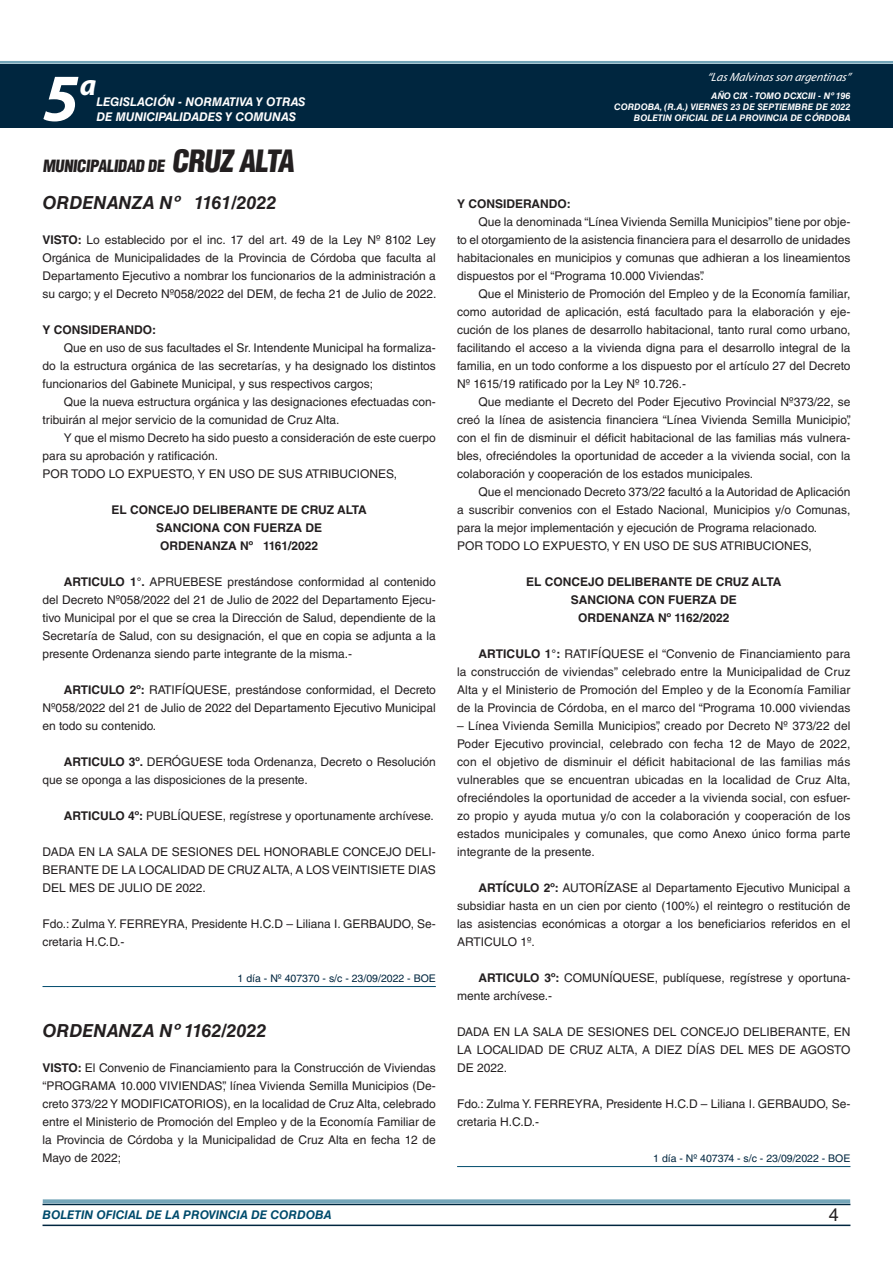
<style>
.page{position:relative;width:893px;height:1263px;background:#fff}
.page>*{position:absolute;margin:0;border:0;box-sizing:border-box;transform-origin:0 0}
.t1{font:italic 700 67.5px "Myriad Pro";color:#fff}
.t2{font:italic 700 30px "Myriad Pro";color:#fff}
.NOMBRE_DE_MINISTERIO{font:italic 700 18px "Helvetica LT Std";color:#231f20}
.t3{font:18px "Helvetica LT Std";color:#231f20}
.BASE{font:900 condensed 16.5px "Helvetica LT Std";color:#231f20}
.TEXTO_BASE{font:12px/18px "Helvetica LT Std";color:#231f20;text-align:justify}
.RESUELVE{font:700 12px "Helvetica LT Std";color:#231f20}
.t4{font:italic 700 12px "Helvetica LT Std";color:#fff}
.t5{font:italic 700 12px "Helvetica LT Std";color:#004b6c}
.TEXTO_BASE-2{font:700 12px "Helvetica LT Std";color:#231f20}
.t6{font:italic 12px "Myriad Pro";color:#fff}
.FECHA_DE_VENCIMIENTO{font:10.5px "Helvetica LT Std";color:#00263f}
.t7{font:italic 700 9px/10.8px "Helvetica LT Std";color:#fff;text-align:right}
.s1{font-size:30px}
.s2{font-weight:700}
</style>
<div class="page">
<div style="left:0;top:61px;width:893px;height:6px;background:#fff;opacity:.75"></div>
<div style="left:0;top:64px;width:893px;height:64px;background:#00263f"></div>
<hr style="left:43px;top:1224px;width:807px;height:2px;background:#00263f">
<div style="left:42px;top:1198px;width:809px;height:8px;background:#fff;opacity:.75"></div>
<hr style="left:43px;top:986px;width:393px;height:1px;background:#004b6c">
<hr style="left:457px;top:1166px;width:393px;height:1px;background:#004b6c">
<h1 class="t1" style="left:43px;top:54px;width:38px">5</h1>
<h2 class="t2" style="left:80px;top:66px;width:18px">a</h2>
<p class="t4" style="left:96px;top:95px;width:211px">LEGISLACIÓN - NORMATIVA Y OTRAS</p>
<p class="t4" style="left:96px;top:109px;width:201px">DE MUNICIPALIDADES Y COMUNAS</p>
<p class="BASE" style="left:43px;top:155px;width:258px">MUNICIPALIDAD DE <span class="s1">CRUZ ALTA</span></p>
<p class="NOMBRE_DE_MINISTERIO" style="left:43px;top:192px;width:235px">ORDENANZA Nº 1161/2022</p>
<p class="TEXTO_BASE" style="left:43px;top:231px;width:395px"><span class="s2">VISTO:</span> Lo establecido por el inc. 17 del art. 49 de la Ley Nº 8102 Ley Orgánica de Municipalidades de la Provincia de Córdoba que faculta al Departamento Ejecutivo a nombrar los funcionarios de la administración a su cargo; y el Decreto Nº058/2022 del DEM, de fecha 21 de Julio de 2022.</p>
<p class="TEXTO_BASE-2" style="left:43px;top:322px;width:115px">Y CONSIDERANDO:</p>
<p class="TEXTO_BASE" style="left:43px;top:339px;width:395px;text-indent:21px">Que en uso de sus facultades el Sr. Intendente Municipal ha formaliza&shy;do la estructura orgánica de las secretarías, y ha designado los distintos funcionarios del Gabinete Municipal, y sus respectivos cargos;</p>
<p class="TEXTO_BASE" style="left:43px;top:393px;width:395px;text-indent:21px">Que la nueva estructura orgánica y las designaciones efectuadas con&shy;tribuirán al mejor servicio de la comunidad de Cruz Alta.</p>
<p class="TEXTO_BASE" style="left:43px;top:429px;width:395px;text-indent:21px">Y que el mismo Decreto ha sido puesto a consideración de este cuerpo para su aprobación y ratificación.</p>
<p class="TEXTO_BASE" style="left:43px;top:465px;width:356px">POR TODO LO EXPUESTO, Y EN USO DE SUS ATRIBUCIONES,</p>
<p class="RESUELVE" style="left:112px;top:502px;width:257px">EL CONCEJO DELIBERANTE DE CRUZ ALTA</p>
<p class="RESUELVE" style="left:156px;top:520px;width:167px">SANCIONA CON FUERZA DE</p>
<p class="RESUELVE" style="left:160px;top:538px;width:160px">ORDENANZA Nº 1161/2022</p>
<p class="TEXTO_BASE" style="left:43px;top:573px;width:395px;text-indent:21px"><span class="s2">ARTICULO 1°.</span> APRUEBESE prestándose conformidad al contenido del Decreto Nº058/2022 del 21 de Julio de 2022 del Departamento Ejecu&shy;tivo Municipal por el que se crea la Dirección de Salud, dependiente de la Secretaría de Salud, con su designación, el que en copia se adjunta a la presente Ordenanza siendo parte integrante de la misma.-</p>
<p class="TEXTO_BASE" style="left:43px;top:681px;width:395px;text-indent:21px"><span class="s2">ARTICULO 2º:</span> RATIFÍQUESE, prestándose conformidad, el Decreto Nº058/2022 del 21 de Julio de 2022 del Departamento Ejecutivo Municipal en todo su contenido.</p>
<p class="TEXTO_BASE" style="left:43px;top:753px;width:395px;text-indent:21px"><span class="s2">ARTICULO 3º.</span> DERÓGUESE toda Ordenanza, Decreto o Resolución que se oponga a las disposiciones de la presente.</p>
<p class="TEXTO_BASE" style="left:64px;top:807px;width:372px"><span class="s2">ARTICULO 4º:</span> PUBLÍQUESE, regístrese y oportunamente archívese.</p>
<p class="TEXTO_BASE" style="left:43px;top:843px;width:395px">DADA EN LA SALA DE SESIONES DEL HONORABLE CONCEJO DELI-BERANTE DE LA LOCALIDAD DE CRUZ ALTA, A LOS VEINTISIETE DIAS DEL MES DE JULIO DE 2022.</p>
<p class="TEXTO_BASE" style="left:43px;top:915px;width:395px">Fdo.: Zulma Y. FERREYRA, Presidente H.C.D – Liliana I. GERBAUDO, Se&shy;cretaria H.C.D.-</p>
<p class="FECHA_DE_VENCIMIENTO" style="left:238px;top:972px;width:200px">1 día - Nº 407370 - s/c - 23/09/2022 - BOE</p>
<p class="NOMBRE_DE_MINISTERIO" style="left:43px;top:1020px;width:225px">ORDENANZA Nº 1162/2022</p>
<p class="TEXTO_BASE" style="left:43px;top:1059px;width:395px"><span class="s2">VISTO:</span> El Convenio de Financiamiento para la Construcción de Viviendas “PROGRAMA 10.000 VIVIENDAS”, línea Vivienda Semilla Municipios (De&shy;creto 373/22 Y MODIFICATORIOS), en la localidad de Cruz Alta, celebrado entre el Ministerio de Promoción del Empleo y de la Economía Familiar de la Provincia de Córdoba y la Municipalidad de Cruz Alta en fecha 12 de Mayo de 2022;</p>
<p class="t6" style="left:707px;top:70px;width:145px">“LasMalvinasson argentinas”</p>
<p class="t7" style="left:614px;top:91px;width:238px">AÑO CIX - TOMO DCXCIII - Nº 196<br>CORDOBA, (R.A.) VIERNES 23 DE SEPTIEMBRE DE 2022<br>BOLETIN OFICIAL DE LA PROVINCIA DE CÓRDOBA</p>
<p class="TEXTO_BASE-2" style="left:457px;top:196px;width:115px">Y CONSIDERANDO:</p>
<p class="TEXTO_BASE" style="left:457px;top:213px;width:395px;text-indent:21px">Que la denominada “Línea Vivienda Semilla Municipios” tiene por obje&shy;to el otorgamiento de la asistencia financiera para el desarrollo de unidades habitacionales en municipios y comunas que adhieran a los lineamientos dispuestos por el “Programa 10.000 Viviendas”.</p>
<p class="TEXTO_BASE" style="left:457px;top:285px;width:395px;text-indent:21px">Que el Ministerio de Promoción del Empleo y de la Economía familiar, como autoridad de aplicación, está facultado para la elaboración y eje&shy;cución de los planes de desarrollo habitacional, tanto rural como urbano, facilitando el acceso a la vivienda digna para el desarrollo integral de la familia, en un todo conforme a los dispuesto por el artículo 27 del Decreto Nº 1615/19 ratificado por la Ley Nº 10.726.-</p>
<p class="TEXTO_BASE" style="left:457px;top:393px;width:395px;text-indent:21px">Que mediante el Decreto del Poder Ejecutivo Provincial Nº373/22, se creó la línea de asistencia financiera “Línea Vivienda Semilla Municipio”, con el fin de disminuir el déficit habitacional de las familias más vulnera&shy;bles, ofreciéndoles la oportunidad de acceder a la vivienda social, con la colaboración y cooperación de los estados municipales.</p>
<p class="TEXTO_BASE" style="left:457px;top:483px;width:395px;text-indent:21px">Que el mencionado Decreto 373/22 facultó a la Autoridad de Aplicación a suscribir convenios con el Estado Nacional, Municipios y/o Comunas, para la mejor implementación y ejecución de Programa relacionado.</p>
<p class="TEXTO_BASE" style="left:457px;top:537px;width:356px">POR TODO LO EXPUESTO, Y EN USO DE SUS ATRIBUCIONES,</p>
<p class="RESUELVE" style="left:526px;top:574px;width:257px">EL CONCEJO DELIBERANTE DE CRUZ ALTA</p>
<p class="RESUELVE" style="left:571px;top:592px;width:167px">SANCIONA CON FUERZA DE</p>
<p class="RESUELVE" style="left:578px;top:610px;width:153px">ORDENANZA Nº 1162/2022</p>
<p class="TEXTO_BASE" style="left:457px;top:645px;width:395px;text-indent:21px"><span class="s2">ARTICULO 1°:</span> RATIFÍQUESE el “Convenio de Financiamiento para la construcción de viviendas” celebrado entre la Municipalidad de Cruz Alta y el Ministerio de Promoción del Empleo y de la Economía Familiar de la Provincia de Córdoba, en el marco del “Programa 10.000 viviendas</p>
<p class="TEXTO_BASE" style="left:457px;top:717px;width:395px">– Línea Vivienda Semilla Municipios”, creado por Decreto Nº 373/22 del Poder Ejecutivo provincial, celebrado con fecha 12 de Mayo de 2022, con el objetivo de disminuir el déficit habitacional de las familias más vulnerables que se encuentran ubicadas en la localidad de Cruz Alta, ofreciéndoles la oportunidad de acceder a la vivienda social, con esfuer&shy;zo propio y ayuda mutua y/o con la colaboración y cooperación de los estados municipales y comunales, que como Anexo único forma parte integrante de la presente.</p>
<p class="TEXTO_BASE" style="left:457px;top:879px;width:395px;text-indent:21px"><span class="s2">ARTÍCULO 2º:</span> AUTORÍZASE al Departamento Ejecutivo Municipal a subsidiar hasta en un cien por ciento (100%) el reintegro o restitución de las asistencias económicas a otorgar a los beneficiarios referidos en el ARTICULO 1º.</p>
<p class="TEXTO_BASE" style="left:457px;top:969px;width:395px;text-indent:21px"><span class="s2">ARTICULO 3º:</span> COMUNÍQUESE, publíquese, regístrese y oportuna&shy;mente archívese.-</p>
<p class="TEXTO_BASE" style="left:457px;top:1023px;width:395px">DADA EN LA SALA DE SESIONES DEL CONCEJO DELIBERANTE, EN LA LOCALIDAD DE CRUZ ALTA, A DIEZ DÍAS DEL MES DE AGOSTO DE 2022.</p>
<p class="TEXTO_BASE" style="left:457px;top:1095px;width:395px">Fdo.: Zulma Y. FERREYRA, Presidente H.C.D – Liliana I. GERBAUDO, Se&shy;cretaria H.C.D.-</p>
<p class="FECHA_DE_VENCIMIENTO" style="left:653px;top:1152px;width:199px">1 día - Nº 407374 - s/c - 23/09/2022 - BOE</p>
<p class="t5" style="left:43px;top:1208px;width:290px">BOLETIN OFICIAL DE LA PROVINCIA DE CORDOBA</p>
<h3 class="t3" style="left:829px;top:1204px;width:12px">4</h3>
</div>
